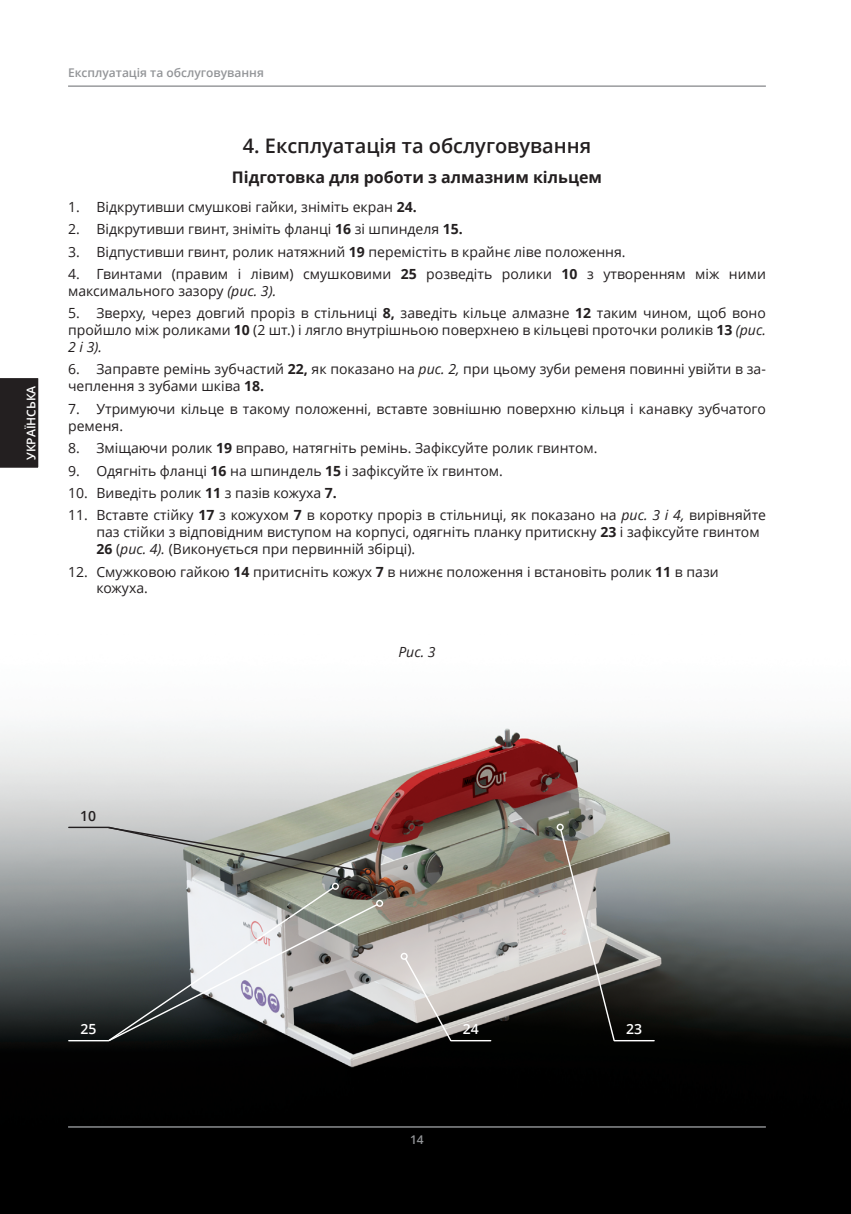
<style>
.page{position:relative;width:851px;height:1214px;background:#fff}
.page>*{position:absolute;margin:0;border:0;box-sizing:border-box;transform-origin:0 0}
.t1{font:600 20px "Open Sans";color:#231f20}
.t2{font:700 16px "Open Sans";color:#231f20}
.t3{font:14px/16.8px "Open Sans";color:#231f20}
.t4{font:600 14px "Open Sans";color:#fff}
.t5{font:italic 14px "Open Sans";color:#231f20}
.t6{font:600 14px "Open Sans";color:#231f20}
.t7{font:600 12px "Open Sans";color:#939598}
.t8{font:600 12px "Open Sans";color:#fff}
.s1{font-weight:700}
.s2{font-style:italic}
</style>
<div class="page">
<img style="left:0;top:724px;width:850px;height:489px">
<hr style="left:68px;top:1126px;width:697px;height:1px;background:#939598">
<hr style="left:68px;top:85px;width:697px;height:2px;background:#939598">
<div style="left:387px;top:885px;width:8px;height:7px;border:1px solid #231f20;border-radius:50%"></div>
<svg style="left:107px;top:825px;width:283px;height:217px"></svg>
<div style="left:376px;top:899px;width:7px;height:8px;border:1px solid #fff;border-radius:50%"></div>
<svg style="left:559px;top:828px;width:56px;height:214px"></svg>
<div style="left:556px;top:823px;width:8px;height:7px;border:1px solid #fff;border-radius:50%"></div>
<svg style="left:403px;top:956px;width:49px;height:86px"></svg>
<div style="left:400px;top:952px;width:8px;height:8px;border:1px solid #fff;border-radius:50%"></div>
<hr style="left:69px;top:826px;width:39px;height:2px;background:#231f20">
<hr style="left:69px;top:1039px;width:39px;height:2px;background:#fff">
<hr style="left:614px;top:1039px;width:40px;height:2px;background:#fff">
<hr style="left:451px;top:1039px;width:39px;height:2px;background:#fff">
<div style="left:0;top:378px;width:39px;height:90px;background:#231f20"></div>
<p class="t8" style="left:23px;top:460px;width:76px;rotate:-90deg">УКРАЇНСЬКА</p>
<p class="t7" style="left:68px;top:65px;width:197px">Експлуатація та обслуговування</p>
<h1 class="t1" style="left:243px;top:132px;width:350px">4. Експлуатація та обслуговування</h1>
<p class="t2" style="left:232px;top:166px;width:371px">Підготовка для роботи з алмазним кільцем</p>
<p class="t3" style="left:68px;top:198px;width:350px">1. Відкрутивши смушкові гайки, зніміть екран <span class="s1">24.</span></p>
<p class="t3" style="left:68px;top:220px;width:396px">2. Відкрутивши гвинт, зніміть фланці <span class="s1">16</span> зі шпинделя <span class="s1">15.</span></p>
<p class="t3" style="left:68px;top:243px;width:559px">3. Відпустивши гвинт, ролик натяжний <span class="s1">19</span> перемістіть в крайнє ліве положення.</p>
<p class="t3" style="left:68px;top:265px;width:699px">4. Гвинтами (правим і лівим) смушковими <span class="s1">25</span> розведіть ролики <span class="s1">10</span> з утворенням між ними максимального зазору <span class="s2">(рис. 3).</span></p>
<p class="t3" style="left:68px;top:304px;width:699px;text-align:justify">5. Зверху, через довгий проріз в стільниці <span class="s1">8,</span> заведіть кільце алмазне <span class="s1">12</span> таким чином, щоб воно пройшло між роликами <span class="s1">10</span> (2 шт.) і лягло внутрішньою поверхнею в кільцеві проточки роликів <span class="s1">13</span> <span class="s2">(рис.<br>2 і 3).</span></p>
<p class="t3" style="left:68px;top:360px;width:699px">6. Заправте ремінь зубчастий <span class="s1">22,</span> як показано на <span class="s2">рис. 2,</span> при цьому зуби ременя повинні увійти в за&shy;чеплення з зубами шківа <span class="s1">18.</span></p>
<p class="t3" style="left:68px;top:400px;width:699px">7. Утримуючи кільце в такому положенні, вставте зовнішню поверхню кільця і канавку зубчатого ременя.</p>
<p class="t3" style="left:68px;top:439px;width:531px">8. Зміщаючи ролик <span class="s1">19</span> вправо, натягніть ремінь. Зафіксуйте ролик гвинтом.</p>
<p class="t3" style="left:68px;top:461px;width:436px">9. Одягніть фланці <span class="s1">16</span> на шпиндель <span class="s1">15</span> і зафіксуйте їх гвинтом.</p>
<p class="t3" style="left:68px;top:484px;width:270px">10. Виведіть ролик <span class="s1">11</span> з пазів кожуха <span class="s1">7.</span></p>
<p class="t3" style="left:96px;top:506px;width:670px;text-indent:-28px">11. Вставте стійку <span class="s1">17</span> з кожухом <span class="s1">7</span> в коротку проріз в стільниці, як показано на <span class="s2">рис. 3 і 4,</span> вирівняйте паз стійки з відповідним виступом на корпусі, одягніть планку притискну <span class="s1">23</span> і зафіксуйте гвинтом<br><span class="s1">26</span> (<span class="s2">рис. 4).</span> (Виконується при первинній збірці).</p>
<p class="t3" style="left:96px;top:562px;width:623px;text-indent:-28px">12. Смужковою гайкою <span class="s1">14</span> притисніть кожух <span class="s1">7</span> в нижнє положення і встановіть ролик <span class="s1">11</span> в пази кожуха.</p>
<p class="t5" style="left:398px;top:642px;width:39px">Pиc. 3</p>
<p class="t6" style="left:80px;top:806px;width:17px">10</p>
<p class="t4" style="left:81px;top:1019px;width:17px">25</p>
<p class="t4" style="left:463px;top:1019px;width:17px">24</p>
<p class="t4" style="left:626px;top:1019px;width:17px">23</p>
<p class="t7" style="left:410px;top:1131px;width:15px">14</p>
</div>
